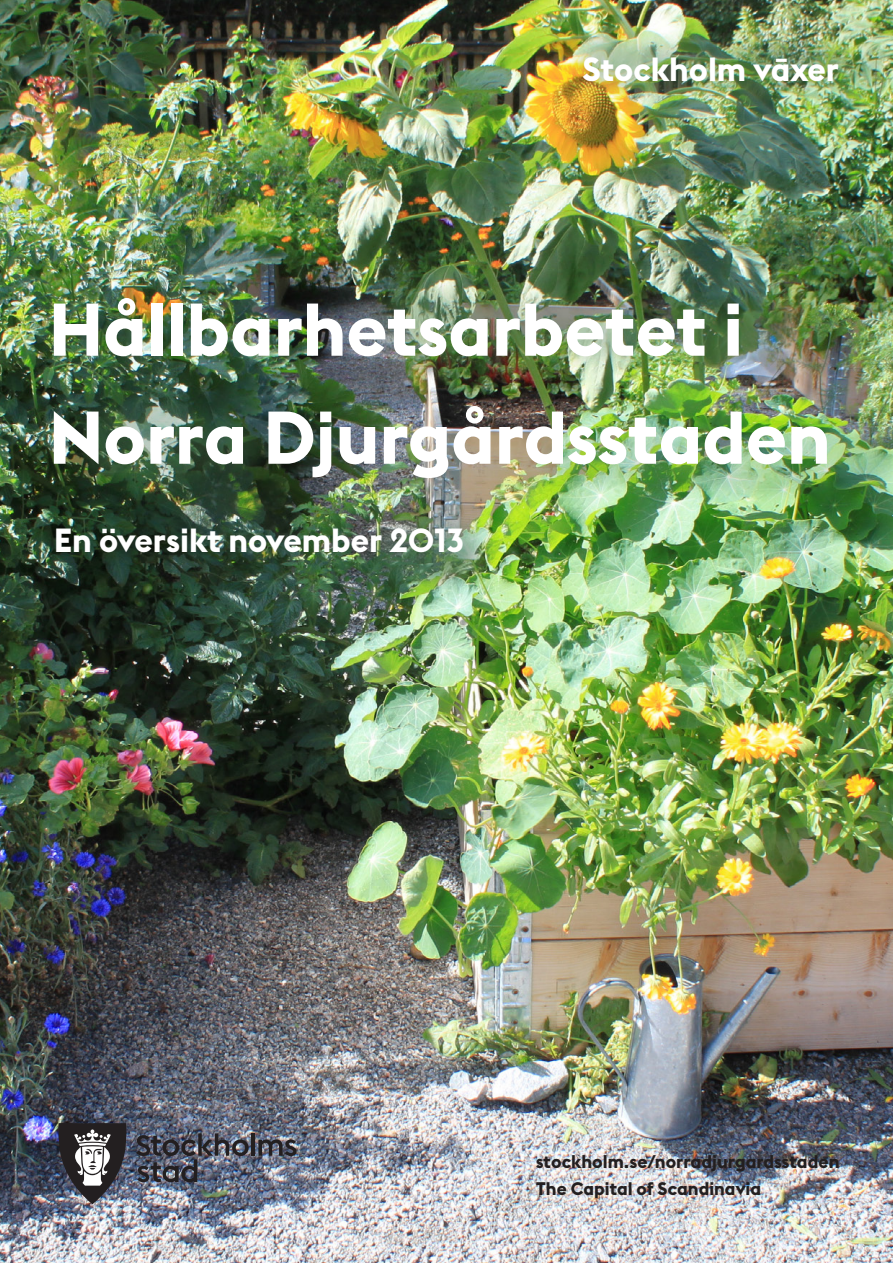
<style>
.page{position:relative;width:893px;height:1263px;background:#fff}
.page>*{position:absolute;margin:0;border:0;box-sizing:border-box;transform-origin:0 0}
.t1{font:700 73.5px "Stockholm Type";color:#fff}
.t2{font:700 33px "Stockholm Type";color:#fff}
.t3{font:700 33px "Stockholm Type Display";color:#fff}
.t4{font:700 18.15px "Stockholm Type";color:#231f20}
.t5{font:700 18px "Stockholm Type";color:#231f20}
</style>
<div class="page">
<img style="left:0;top:0;width:893px;height:1263px">
<img style="left:58px;top:1123px;width:69px;height:81px">
<hr style="left:252px;top:1133px;width:3px;height:23px;background:#231f20">
<svg style="left:258px;top:1139px;width:39px;height:17px"></svg>
<img style="left:136px;top:1133px;width:113px;height:49px">
<p class="t3" style="left:583px;top:45px;width:258px">Stockholm växer</p>
<p class="t1" style="left:49px;top:277px;width:696px">Hållbarhetsarbetet i</p>
<p class="t1" style="left:49px;top:385px;width:783px">Norra Djurgårdsstaden</p>
<p class="t2" style="left:54px;top:517px;width:411px">En översikt november 2013</p>
<p class="t4" style="left:536px;top:1149px;width:305px">stockholm.se/norradjurgardsstaden</p>
<p class="t5" style="left:536px;top:1176px;width:226px">The Capital of Scandinavia</p>
</div>
